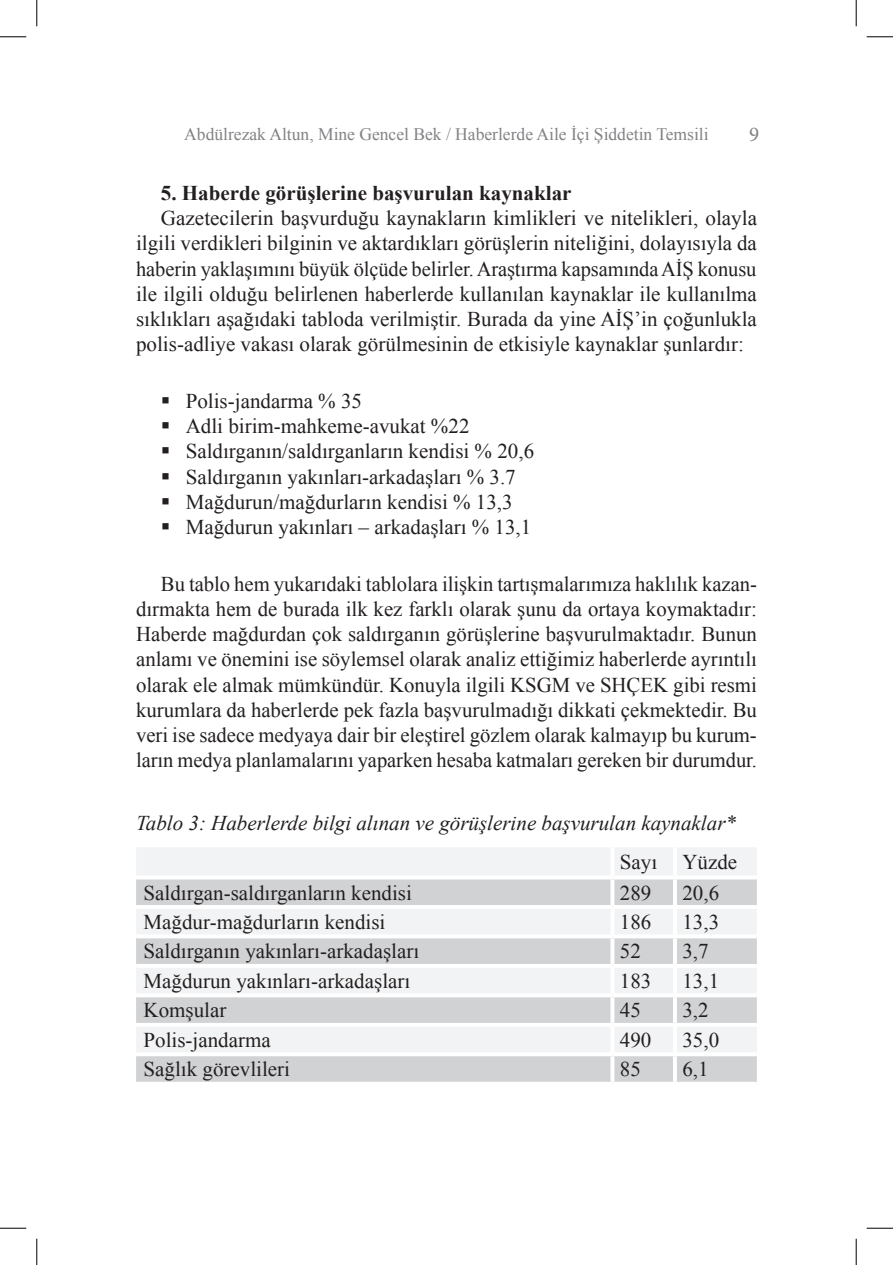
<style>
.page{position:relative;width:893px;height:1265px;background:#fff}
.page>*{position:absolute;margin:0;border:0;box-sizing:border-box;transform-origin:0 0}
.t1{font:21px/25.2px "Times New Roman";color:#231f20;text-align:justify}
.t2{font:italic 21px "Times New Roman";color:#231f20}
.t3{font:700 21px "Times New Roman";color:#231f20}
.t4{font:21px "Minion Pro";color:#808285}
.t5{font:17.5px "Times New Roman";color:#808285}
</style>
<div class="page">
<div style="left:136px;top:848px;width:620px;height:27px;background:#f2f3f4"></div>
<svg style="left:136px;top:879px;width:620px;height:202px;fill:#d1d2d4"></svg>
<hr style="left:610px;top:847px;width:4px;height:28px;background:#fff">
<svg style="left:672px;top:848px;width:4px;height:27px"></svg>
<svg style="left:610px;top:879px;width:4px;height:25px"></svg>
<svg style="left:672px;top:879px;width:4px;height:25px"></svg>
<svg style="left:136px;top:904px;width:476px;height:4px"></svg>
<svg style="left:612px;top:904px;width:62px;height:4px"></svg>
<hr style="left:610px;top:908px;width:4px;height:26px;background:#fff">
<svg style="left:674px;top:904px;width:82px;height:4px"></svg>
<svg style="left:672px;top:908px;width:4px;height:26px"></svg>
<hr style="left:136px;top:934px;width:476px;height:4px;background:#fff">
<hr style="left:612px;top:934px;width:62px;height:4px;background:#fff">
<svg style="left:610px;top:938px;width:4px;height:25px"></svg>
<hr style="left:674px;top:934px;width:82px;height:4px;background:#fff">
<svg style="left:672px;top:938px;width:4px;height:25px"></svg>
<svg style="left:136px;top:963px;width:476px;height:4px"></svg>
<svg style="left:612px;top:963px;width:62px;height:4px"></svg>
<hr style="left:610px;top:967px;width:4px;height:26px;background:#fff">
<svg style="left:674px;top:963px;width:82px;height:4px"></svg>
<svg style="left:672px;top:967px;width:4px;height:26px"></svg>
<hr style="left:136px;top:993px;width:476px;height:4px;background:#fff">
<hr style="left:612px;top:993px;width:62px;height:4px;background:#fff">
<svg style="left:610px;top:997px;width:4px;height:25px"></svg>
<hr style="left:674px;top:993px;width:82px;height:4px;background:#fff">
<svg style="left:672px;top:997px;width:4px;height:25px"></svg>
<svg style="left:136px;top:1022px;width:476px;height:4px"></svg>
<svg style="left:612px;top:1022px;width:62px;height:4px"></svg>
<hr style="left:610px;top:1026px;width:4px;height:26px;background:#fff">
<svg style="left:674px;top:1022px;width:82px;height:4px"></svg>
<svg style="left:672px;top:1026px;width:4px;height:26px"></svg>
<hr style="left:136px;top:1052px;width:476px;height:3px;background:#fff">
<hr style="left:612px;top:1052px;width:62px;height:3px;background:#fff">
<svg style="left:610px;top:1055px;width:4px;height:26px"></svg>
<hr style="left:674px;top:1052px;width:82px;height:3px;background:#fff">
<svg style="left:672px;top:1055px;width:4px;height:26px"></svg>
<svg style="left:136px;top:1081px;width:475px;height:1px"></svg>
<svg style="left:612px;top:1081px;width:61px;height:2px"></svg>
<svg style="left:677px;top:1081px;width:79px;height:1px"></svg>
<svg style="left:0;top:36px;width:26px;height:1px"></svg>
<svg style="left:866px;top:36px;width:26px;height:1px"></svg>
<svg style="left:0;top:1227px;width:26px;height:1px"></svg>
<svg style="left:866px;top:1227px;width:26px;height:1px"></svg>
<svg style="left:36px;top:0;width:1px;height:26px"></svg>
<svg style="left:36px;top:1238px;width:1px;height:26px"></svg>
<svg style="left:855px;top:0;width:1px;height:26px"></svg>
<svg style="left:855px;top:1238px;width:1px;height:26px"></svg>
<p class="t5" style="left:184px;top:122px;width:525px">Abdülrezak Altun, Mine Gencel Bek / Haberlerde Aile İçi Şiddetin Temsili</p>
<p class="t4" style="left:748px;top:121px;width:12px">9</p>
<p class="t3" style="left:161px;top:178px;width:412px">5. Haberde görüşlerine başvurulan kaynaklar</p>
<p class="t1" style="left:136px;top:205px;width:622px;text-indent:25px">Gazetecilerin başvurduğu kaynakların kimlikleri ve nitelikleri, olayla ilgili verdikleri bilginin ve aktardıkları görüşlerin niteliğini, dolayısıyla da haberin yaklaşımını büyük ölçüde belirler. Araştırma kapsamında AİŞ konusu ile ilgili olduğu belirlenen haberlerde kullanılan kaynaklar ile kullanılma sıklıkları aşağıdaki tabloda verilmiştir. Burada da yine AİŞ’in çoğunlukla polis-adliye vakası olarak görülmesinin de etkisiyle kaynaklar şunlardır:</p>
<p class="t1" style="left:161px;top:388px;width:202px">▪ Polis-jandarma % 35</p>
<p class="t1" style="left:161px;top:413px;width:310px">▪ Adli birim-mahkeme-avukat %22</p>
<p class="t1" style="left:161px;top:438px;width:374px">▪ Saldırganın/saldırganların kendisi % 20,6</p>
<p class="t1" style="left:161px;top:463px;width:356px">▪ Saldırganın yakınları-arkadaşları % 3.7</p>
<p class="t1" style="left:161px;top:489px;width:353px">▪ Mağdurun/mağdurların kendisi % 13,3</p>
<p class="t1" style="left:161px;top:514px;width:372px">▪ Mağdurun yakınları – arkadaşları % 13,1</p>
<p class="t1" style="left:136px;top:570px;width:622px;text-indent:25px">Bu tablo hem yukarıdaki tablolara ilişkin tartışmalarımıza haklılık kazan&shy;dırmakta hem de burada ilk kez farklı olarak şunu da ortaya koymaktadır:<br>Haberde mağdurdan çok saldırganın görüşlerine başvurulmaktadır. Bunun anlamı ve önemini ise söylemsel olarak analiz ettiğimiz haberlerde ayrıntılı olarak ele almak mümkündür. Konuyla ilgili KSGM ve SHÇEK gibi resmi kurumlara da haberlerde pek fazla başvurulmadığı dikkati çekmektedir. Bu veri ise sadece medyaya dair bir eleştirel gözlem olarak kalmayıp bu kurum&shy;ların medya planlamalarını yaparken hesaba katmaları gereken bir durumdur.</p>
<p class="t2" style="left:136px;top:808px;width:601px">Tablo 3: Haberlerde bilgi alınan ve görüşlerine başvurulan kaynaklar*</p>
<p class="t1" style="left:619px;top:849px;width:119px">Sayı Yüzde</p>
<p class="t1" style="left:143px;top:879px;width:270px">Saldırgan-saldırganların kendisi</p>
<p class="t1" style="left:619px;top:879px;width:33px">289</p>
<p class="t1" style="left:682px;top:879px;width:38px">20,6</p>
<p class="t1" style="left:143px;top:908px;width:243px">Mağdur-mağdurların kendisi</p>
<p class="t1" style="left:619px;top:908px;width:33px">186</p>
<p class="t1" style="left:682px;top:908px;width:38px">13,3</p>
<p class="t1" style="left:143px;top:938px;width:277px">Saldırganın yakınları-arkadaşları</p>
<p class="t1" style="left:619px;top:938px;width:22px">52</p>
<p class="t1" style="left:682px;top:938px;width:28px">3,7</p>
<p class="t1" style="left:143px;top:967px;width:268px">Mağdurun yakınları-arkadaşları</p>
<p class="t1" style="left:619px;top:967px;width:33px">183</p>
<p class="t1" style="left:682px;top:967px;width:38px">13,1</p>
<p class="t1" style="left:143px;top:997px;width:84px">Komşular</p>
<p class="t1" style="left:619px;top:997px;width:22px">45</p>
<p class="t1" style="left:682px;top:997px;width:28px">3,2</p>
<p class="t1" style="left:143px;top:1026px;width:129px">Polis-jandarma</p>
<p class="t1" style="left:619px;top:1026px;width:33px">490</p>
<p class="t1" style="left:682px;top:1026px;width:38px">35,0</p>
<p class="t1" style="left:143px;top:1056px;width:148px">Sağlık görevlileri</p>
<p class="t1" style="left:619px;top:1056px;width:22px">85</p>
<p class="t1" style="left:682px;top:1056px;width:28px">6,1</p>
</div>
